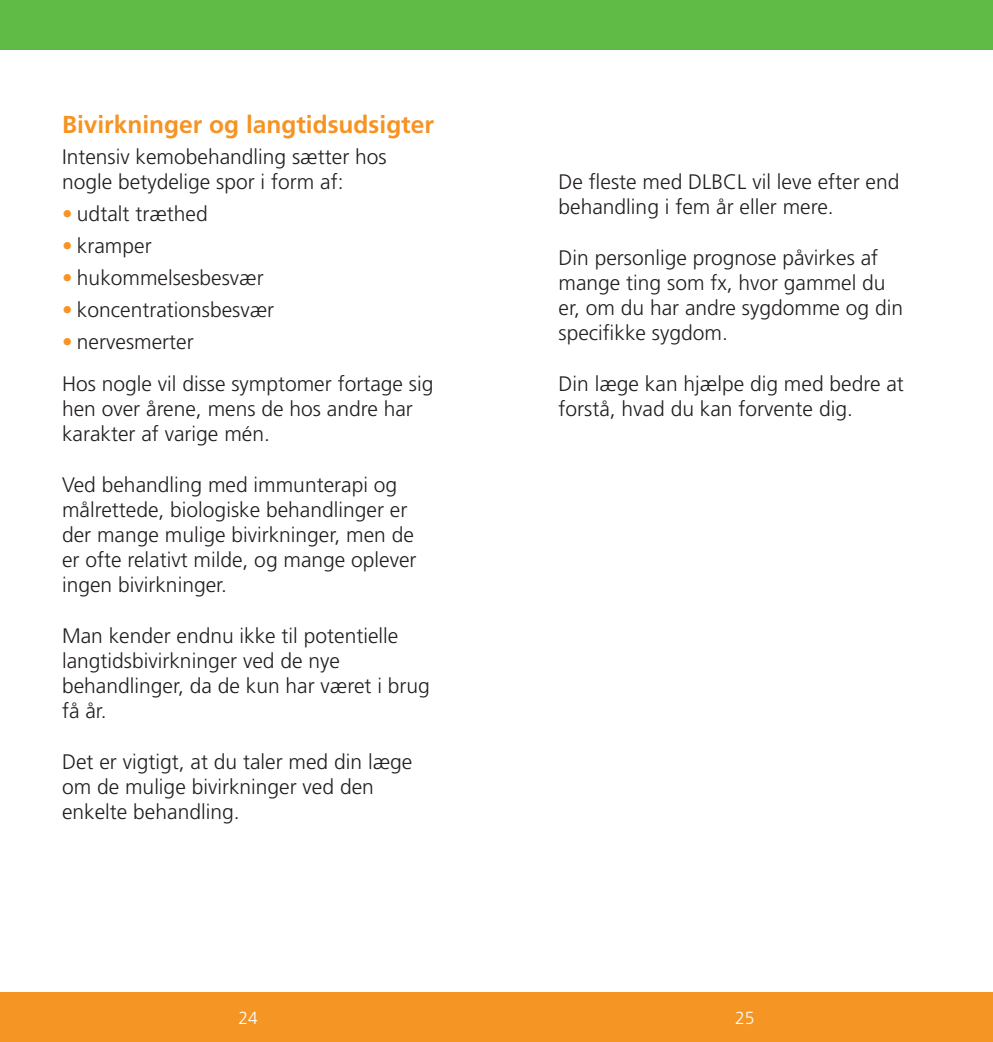
<style>
.page{position:relative;width:993px;height:1042px;background:#fff}
.page>*{position:absolute;margin:0;border:0;box-sizing:border-box;transform-origin:0 0}
.t1{font:700 24.5px "Frutiger LT Std";color:#f69323}
.t2{font:300 21px/25.2px "Frutiger LT Std";color:#231f20}
.t3{font:300 17.5px "Frutiger LT Std";color:#fff}
.s1{color:#f69323}
</style>
<div class="page">
<div style="left:0;top:0;width:992px;height:50px;background:#60bb46"></div>
<div style="left:0;top:992px;width:992px;height:50px;background:#f59523"></div>
<p class="t1" style="left:62px;top:110px;width:373px">Bivirkninger og langtidsudsigter</p>
<p class="t2" style="left:62px;top:144px;width:326px">Intensiv kemobehandling sætter hos nogle betydelige spor i form af:</p>
<p class="t2" style="left:62px;top:201px;width:147px"><span class="s1">•</span> udtalt træthed</p>
<p class="t2" style="left:62px;top:233px;width:91px"><span class="s1">•</span> kramper</p>
<p class="t2" style="left:62px;top:265px;width:203px"><span class="s1">•</span> hukommelsesbesvær</p>
<p class="t2" style="left:62px;top:297px;width:214px"><span class="s1">•</span> koncentrationsbesvær</p>
<p class="t2" style="left:62px;top:321px;width:373px;line-height:41.8px"><span class="s1">•</span> nervesmerter<br>Hos nogle vil disse symptomer fortage sig</p>
<p class="t2" style="left:62px;top:396px;width:352px">hen over årene, mens de hos andre har karakter af varige mén.</p>
<p class="t2" style="left:62px;top:472px;width:356px">Ved behandling med immunterapi og målrettede, biologiske behandlinger er der mange mulige bivirkninger, men de er ofte relativt milde, og mange oplever ingen bivirkninger.</p>
<p class="t2" style="left:62px;top:623px;width:369px">Man kender endnu ikke til potentielle langtidsbivirkninger ved de nye behandlinger, da de kun har været i brug få år.</p>
<p class="t2" style="left:62px;top:749px;width:352px">Det er vigtigt, at du taler med din læge om de mulige bivirkninger ved den enkelte behandling.</p>
<p class="t2" style="left:558px;top:169px;width:342px">De fleste med DLBCL vil leve efter end behandling i fem år eller mere.</p>
<p class="t2" style="left:558px;top:245px;width:346px">Din personlige prognose påvirkes af mange ting som fx, hvor gammel du er, om du har andre sygdomme og din specifikke sygdom.</p>
<p class="t2" style="left:558px;top:371px;width:347px">Din læge kan hjælpe dig med bedre at forstå, hvad du kan forvente dig.</p>
<p class="t3" style="left:238px;top:1007px;width:21px">24</p>
<p class="t3" style="left:734px;top:1007px;width:21px">25</p>
</div>
